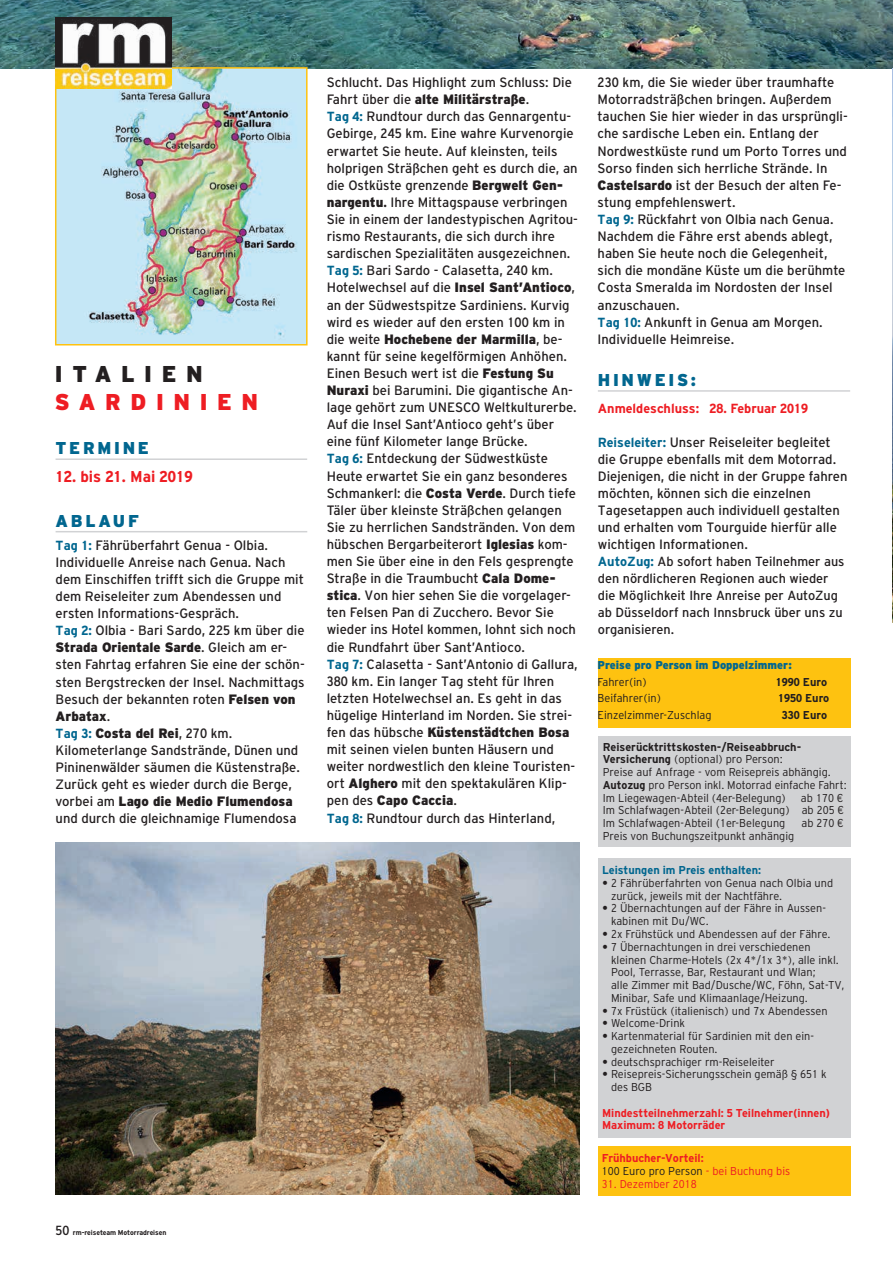
<style>
.page{position:relative;width:893px;height:1263px;background:#fff}
.page>*{position:absolute;margin:0;border:0;box-sizing:border-box;transform-origin:0 0}
.t1{font:900 24px "F Interstate CE";letter-spacing:.4em;color:#ee1d23}
.t2{font:900 24px "F Interstate CE";letter-spacing:.4em;color:#231f20}
.t3{font:900 18px "F Interstate CE";letter-spacing:.15em;color:#01668f}
.t4{font:700 16.5px "F Interstate CE";color:#ee1d23}
.t5{font:14.25px/17.1px "F Interstate CE";color:#231f20}
.t6{font:13.8px/17px "F Interstate CE";color:#231f20}
.t7{font:700 13.8px "F Interstate CE";color:#ee1d23}
.t8{font:300 12px/12.8px "F Interstate CE";color:#231f20}
.t9{font:700 12px/12.8px "F Interstate CE";color:#ee1d23}
.t10{font:900 12px "F Interstate CE";color:#01668f}
.t11{font:700 12px "F Interstate CE";color:#01668f}
.t12{font:700 12px "F Interstate CE";color:#231f20}
.t13{font:300 12px "F Interstate CE";color:#ee1d23}
.t14{font:700 7.5px "F Interstate CE";letter-spacing:-.01em;color:#231f20}
.s1{font-weight:700;font-size:13.8px;color:#01668f}
.s2{font-weight:900}
.s3{font-weight:400;font-size:13.8px}
.s4{font-weight:700}
.s5{font-weight:700;color:#01668f}
.s6{font-weight:300;color:#231f20}
.s7{font-weight:300}
</style>
<div class="page">
<img style="left:0;top:0;width:893px;height:68px">
<div style="left:599px;top:858px;width:252px;height:280px;background:#d1d2d4"></div>
<hr style="left:598px;top:390px;width:252px;height:2px;background:#d1d2d4">
<div style="left:598px;top:658px;width:252px;height:69px;background:#fec210"></div>
<img style="left:58px;top:70px;width:247px;height:272px">
<div style="left:55px;top:67px;width:253px;height:278px;border:2px solid #fec210"></div>
<img style="left:55px;top:18px;width:117px;height:70px">
<hr style="left:56px;top:531px;width:251px;height:1px;background:#d1d2d4">
<hr style="left:56px;top:458px;width:251px;height:2px;background:#d1d2d4">
<img style="left:56px;top:843px;width:523px;height:352px">
<img style="left:892px;top:69px;width:1px;height:553px">
<div style="left:598px;top:1146px;width:252px;height:49px;background:#fec210"></div>
<div style="left:599px;top:736px;width:252px;height:110px;background:#d1d2d4"></div>
<h1 class="t2" style="left:55px;top:365px;width:149px">ITALIEN</h1>
<h1 class="t1" style="left:55px;top:394px;width:205px">SARDINIEN</h1>
<p class="t3" style="left:56px;top:442px;width:95px">TERMINE</p>
<p class="t4" style="left:56px;top:471px;width:138px">12. bis 21. Mai 2019</p>
<p class="t3" style="left:56px;top:514px;width:85px">ABLAUF</p>
<p class="t5" style="left:56px;top:537px;width:251px"><span class="s1">Tag 1:</span> Fährüberfahrt Genua - Olbia.<br>Individuelle Anreise nach Genua. Nach dem Einschiffen trifft sich die Gruppe mit dem Reiseleiter zum Abendessen und ersten Informations-Gespräch.<br><span class="s1">Tag 2:</span> Olbia - Bari Sardo, 225 km über die <span class="s2">Strada Orientale Sarde</span>. Gleich am er&shy;sten Fahrtag erfahren Sie eine der schön&shy;sten Bergstrecken der Insel. Nachmittags Besuch der bekannten roten <span class="s2">Felsen von Arbatax</span>.<br><span class="s1">Tag 3:</span> <span class="s2">Costa del Rei</span>, 270 km.<br>Kilometerlange Sandstrände, Dünen und Pininenwälder säumen die Küstenstraße.<br>Zurück geht es wieder durch die Berge, vorbei am <span class="s2">Lago die Medio Flumendosa </span>und durch die gleichnamige Flumendosa</p>
<p class="t14" style="left:56px;top:1230px;width:112px"><span class="s3">50</span> rm-reiseteam Motorradreisen</p>
<p class="t5" style="left:327px;top:75px;width:253px">Schlucht. Das Highlight zum Schluss: Die Fahrt über die <span class="s2">alte Militärstraße</span>.<br><span class="s1">Tag 4:</span> Rundtour durch das Gennargentu-Gebirge, 245 km. Eine wahre Kurvenorgie erwartet Sie heute. Auf kleinsten, teils holprigen Sträßchen geht es durch die, an die Ostküste grenzende <span class="s2">Bergwelt Gen&shy;nargentu</span><span class="s4">.</span> Ihre Mittagspause verbringen Sie in einem der landestypischen Agritou&shy;rismo Restaurants, die sich durch ihre sardischen Spezialitäten ausgezeichnen.<br><span class="s1">Tag 5:</span> Bari Sardo - Calasetta, 240 km.<br>Hotelwechsel auf die <span class="s2">Insel Sant’Antioco</span>, an der Südwestspitze Sardiniens. Kurvig wird es wieder auf den ersten 100 km in die weite <span class="s2">Hochebene der Marmilla</span>, be&shy;kannt für seine kegelförmigen Anhöhen.<br>Einen Besuch wert ist die <span class="s2">Festung Su Nuraxi</span> bei Barumini. Die gigantische An&shy;lage gehört zum UNESCO Weltkulturerbe.<br>Auf die Insel Sant’Antioco geht’s über eine fünf Kilometer lange Brücke.<br><span class="s1">Tag 6:</span> Entdeckung der Südwestküste Heute erwartet Sie ein ganz besonderes Schmankerl: die <span class="s2">Costa Verde</span>. Durch tiefe Täler über kleinste Sträßchen gelangen Sie zu herrlichen Sandstränden. Von dem hübschen Bergarbeiterort <span class="s2">Iglesias</span> kom&shy;men Sie über eine in den Fels gesprengte Straße in die Traumbucht <span class="s2">Cala Dome&shy;stica</span>. Von hier sehen Sie die vorgelager&shy;ten Felsen Pan di Zucchero. Bevor Sie wieder ins Hotel kommen, lohnt sich noch die Rundfahrt über Sant’Antioco.<br><span class="s1">Tag 7:</span> Calasetta - Sant’Antonio di Gallura, 380 km. Ein langer Tag steht für Ihren letzten Hotelwechsel an. Es geht in das hügelige Hinterland im Norden. Sie strei&shy;fen das hübsche <span class="s2">Küstenstädtchen Bosa </span>mit seinen vielen bunten Häusern und weiter nordwestlich den kleine Touristen&shy;ort <span class="s2">Alghero</span> mit den spektakulären Klip&shy;pen des <span class="s2">Capo Caccia</span>.<br><span class="s1">Tag 8:</span> Rundtour durch das Hinterland,</p>
<p class="t5" style="left:598px;top:75px;width:252px">230 km, die Sie wieder über traumhafte Motorradsträßchen bringen. Außerdem tauchen Sie hier wieder in das ursprüngli&shy;che sardische Leben ein. Entlang der Nordwestküste rund um Porto Torres und Sorso finden sich herrliche Strände. In <span class="s2">Castelsardo</span> ist der Besuch der alten Fe&shy;stung empfehlenswert.<br><span class="s1">Tag 9:</span> Rückfahrt von Olbia nach Genua.<br>Nachdem die Fähre erst abends ablegt, haben Sie heute noch die Gelegenheit, sich die mondäne Küste um die berühmte Costa Smeralda im Nordosten der Insel anzuschauen.<br><span class="s1">Tag 10:</span> Ankunft in Genua am Morgen.<br>Individuelle Heimreise.</p>
<p class="t3" style="left:598px;top:373px;width:100px">HINWEIS:</p>
<p class="t7" style="left:598px;top:403px;width:212px">Anmeldeschluss: 28. Februar 2019</p>
<p class="t5" style="left:598px;top:435px;width:251px"><span class="s1">Reiseleiter:</span> Unser Reiseleiter begleitet die Gruppe ebenfalls mit dem Motorrad.<br>Diejenigen, die nicht in der Gruppe fahren möchten, können sich die einzelnen Tagesetappen auch individuell gestalten und erhalten vom Tourguide hierfür alle wichtigen Informationen.</p>
<p class="t6" style="left:598px;top:554px;width:248px"><span class="s5">AutoZug:</span> Ab sofort haben Teilnehmer aus den nördlicheren Regionen auch wieder die Möglichkeit Ihre Anreise per AutoZug ab Düsseldorf nach Innsbruck über uns zu organisieren.</p>
<p class="t10" style="left:598px;top:661px;width:196px">Preise pro Person im Doppelzimmer:</p>
<p class="t8" style="left:598px;top:676px;width:51px">Fahrer(in)</p>
<p class="t12" style="left:776px;top:677px;width:53px">1990 Euro</p>
<p class="t8" style="left:598px;top:693px;width:65px">Beifahrer(in)</p>
<p class="t12" style="left:778px;top:694px;width:53px">1950 Euro</p>
<p class="t8" style="left:598px;top:709px;width:115px">Einzelzimmer-Zuschlag</p>
<p class="t12" style="left:782px;top:710px;width:47px">330 Euro</p>
<p class="t8" style="left:603px;top:741px;width:245px"><span class="s4">Reiserücktrittskosten-/Reiseabbruch-Versicherung</span> (optional) pro Person:<br>Preise auf Anfrage - vom Reisepreis abhängig.<br><span class="s4">Autozug</span> pro Person inkl. Motorrad einfache Fahrt:<br>Im Liegewagen-Abteil (4er-Belegung)</p>
<p class="t8" style="left:603px;top:792px;width:242px;text-align:justify;text-indent:198px">ab 170 € Im Schlafwagen-Abteil (2er-Belegung) ab 205 € Im Schlafwagen-Abteil (1er-Belegung</p>
<p class="t8" style="left:802px;top:818px;width:44px">ab 270 €</p>
<p class="t8" style="left:603px;top:830px;width:193px">Preis von Buchungszeitpunkt anhängig</p>
<p class="t11" style="left:602px;top:866px;width:161px">Leistungen im Preis enthalten:</p>
<p class="t8" style="left:611px;top:877px;width:224px;text-indent:-9px">• 2 Fährüberfahrten von Genua nach Olbia und zurück, jeweils mit der Nachtfähre.</p>
<p class="t8" style="left:611px;top:903px;width:216px;text-indent:-9px">• 2 Übernachtungen auf der Fähre in Aussen&shy;kabinen mit Du/WC.</p>
<p class="t8" style="left:602px;top:928px;width:230px">• 2x Frühstück und Abendessen auf der Fähre.</p>
<p class="t8" style="left:611px;top:941px;width:235px;text-indent:-9px">• 7 Übernachtungen in drei verschiedenen kleinen Charme-Hotels (2x 4*/1x 3*), alle inkl.<br>Pool, Terrasse, Bar, Restaurant und Wlan;<br>alle Zimmer mit Bad/Dusche/WC, Föhn, Sat-TV, Minibar, Safe und Klimaanlage/Heizung.</p>
<p class="t8" style="left:602px;top:1005px;width:227px">• 7x Früstück (italienisch) und 7x Abendessen</p>
<p class="t8" style="left:602px;top:1018px;width:85px">• Welcome-Drink</p>
<p class="t8" style="left:611px;top:1030px;width:205px;text-indent:-9px">• Kartenmaterial für Sardinien mit den ein&shy;gezeichneten Routen.</p>
<p class="t8" style="left:602px;top:1056px;width:174px">• deutschsprachiger rm-Reiseleiter</p>
<p class="t8" style="left:611px;top:1069px;width:217px;text-indent:-9px">• Reisepreis-Sicherungsschein gemäß § 651 k des BGB</p>
<p class="t9" style="left:602px;top:1107px;width:230px">Mindestteilnehmerzahl: 5 Teilnehmer(innen)<br>Maximum: 8 Motorräder</p>
<p class="t9" style="left:602px;top:1153px;width:190px">Frühbucher-Vorteil:<br><span class="s6">100 Euro pro Person</span> <span class="s7">- bei Buchung bis</span></p>
<p class="t13" style="left:602px;top:1179px;width:97px">31. Dezember 2018</p>
</div>
